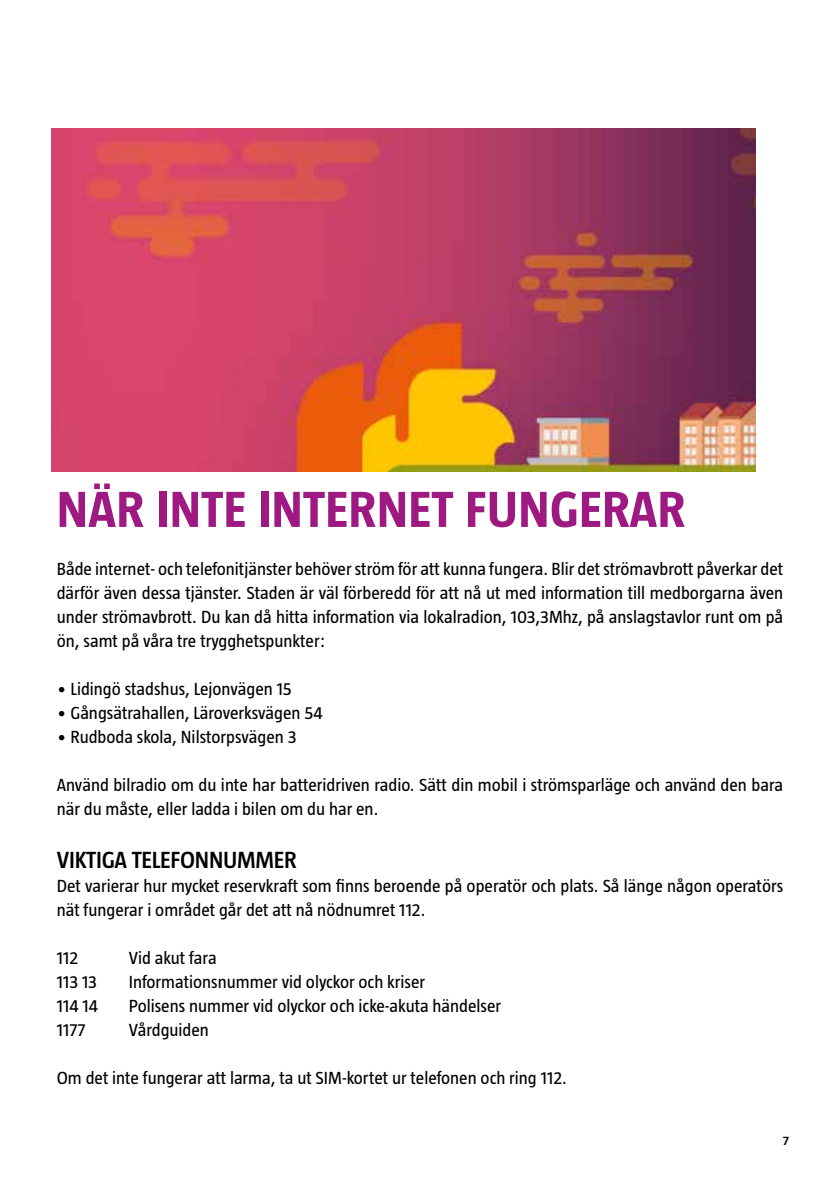
<style>
.page{position:relative;width:840px;height:1191px;background:#fff}
.page>*{position:absolute;margin:0;border:0;box-sizing:border-box;transform-origin:0 0}
.t1{font:700 52px "Gwvwlw Taz";letter-spacing:.005em;color:#9e1981}
.t2{font:600 24px "Ckknmq Taz";letter-spacing:-.01em;color:#000}
.t3{font:18px/24px "Hsqpsd Taz";color:#000}
.t4{font:600 12.6px "Ckknmq Taz";color:#000;scale:1.11 1}
</style>
<div class="page">
<img style="left:51px;top:129px;width:704px;height:342px">
<h1 class="t1" style="left:57px;top:482px;width:630px">NÄR INTE INTERNET FUNGERAR</h1>
<p class="t3" style="left:57px;top:557px;width:727px;text-align:justify">Både internet- och telefonitjänster behöver ström för att kunna fungera. Blir det strömavbrott påverkar det därför även dessa tjänster. Staden är väl förberedd för att nå ut med information till medborgarna även under strömavbrott. Du kan då hitta information via lokalradion, 103,3Mhz, på anslagstavlor runt om på ön, samt på våra tre trygghetspunkter:</p>
<p class="t3" style="left:57px;top:677px;width:236px">• Lidingö stadshus, Lejonvägen 15</p>
<p class="t3" style="left:57px;top:701px;width:267px">• Gångsätrahallen, Läroverksvägen 54</p>
<p class="t3" style="left:57px;top:725px;width:241px">• Rudboda skola, Nilstorpsvägen 3</p>
<p class="t3" style="left:57px;top:773px;width:727px">Använd bilradio om du inte har batteridriven radio. Sätt din mobil i strömsparläge och använd den bara när du måste, eller ladda i bilen om du har en.</p>
<h2 class="t2" style="left:57px;top:847px;width:241px">VIKTIGA TELEFONNUMMER</h2>
<p class="t3" style="left:57px;top:874px;width:727px">Det varierar hur mycket reservkraft som fnns beroende på operatör och plats. Så länge någon operatörs nät fungerar i området går det att nå nödnumret 112.</p>
<p class="t3" style="left:57px;top:946px;width:23px">112</p>
<p class="t3" style="left:129px;top:946px;width:89px">Vid akut fara</p>
<p class="t3" style="left:57px;top:970px;width:42px">113 13</p>
<p class="t3" style="left:129px;top:970px;width:297px">Informationsnummer vid olyckor och kriser</p>
<p class="t3" style="left:57px;top:994px;width:43px">114 14</p>
<p class="t3" style="left:129px;top:994px;width:374px">Polisens nummer vid olyckor och icke-akuta händelser</p>
<p class="t3" style="left:57px;top:1018px;width:30px">1177</p>
<p class="t3" style="left:129px;top:1018px;width:82px">Vårdguiden</p>
<p class="t3" style="left:57px;top:1066px;width:511px">Om det inte fungerar att larma, ta ut SIM-kortet ur telefonen och ring 112.</p>
<p class="t4" style="left:782px;top:1134px;width:7px">7</p>
</div>
